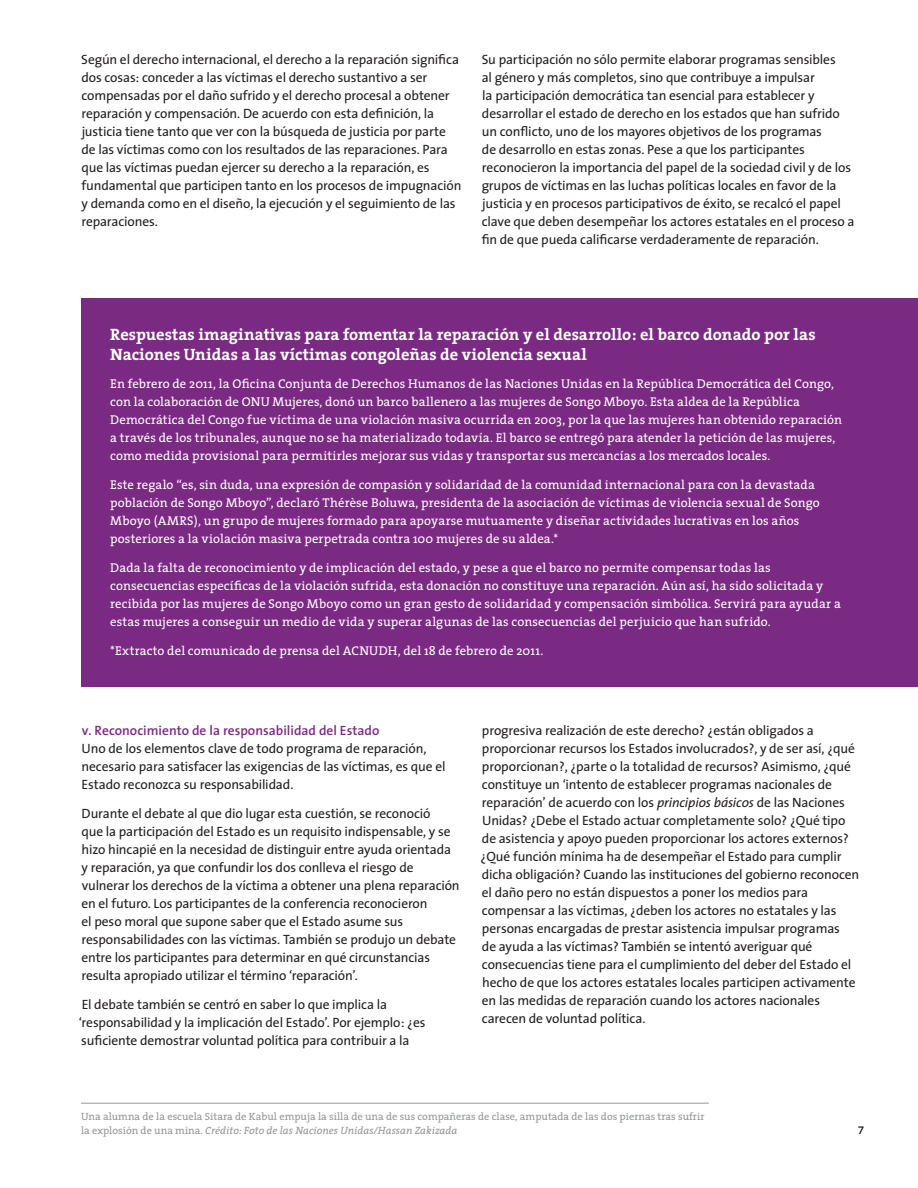
<style>
.page{position:relative;width:918px;height:1188px;background:#fff}
.page>*{position:absolute;margin:0;border:0;box-sizing:border-box;transform-origin:0 0}
.t1{font:700 16.5px/19.5px "The Serif";color:#fff}
.t2{font:13.5px/18px "The Sans";letter-spacing:-.01em;color:#231f20}
.t3{font:600 13.5px "The Sans";color:#7b2a83}
.t4{font:12.75px/18px "The Serif";letter-spacing:.01em;color:#fff}
.t5{font:10.5px/14.2px "The Serif";color:#939598}
.t6{font:10.5px "Gotham";color:#231f20}
.s1{font-style:italic}
</style>
<div class="page">
<hr style="left:81px;top:1103px;width:628px;height:1px;background:#939598">
<div style="left:81px;top:298px;width:837px;height:389px;background:#7b2a83"></div>
<p class="t2" style="left:81px;top:50px;width:382px">Según el derecho internacional, el derecho a la reparación significa dos cosas: conceder a las víctimas el derecho sustantivo a ser compensadas por el daño sufrido y el derecho procesal a obtener reparación y compensación. De acuerdo con esta definición, la justicia tiene tanto que ver con la búsqueda de justicia por parte de las víctimas como con los resultados de las reparaciones. Para que las víctimas puedan ejercer su derecho a la reparación, es fundamental que participen tanto en los procesos de impugnación y demanda como en el diseño, la ejecución y el seguimiento de las reparaciones.</p>
<p class="t2" style="left:482px;top:50px;width:374px">Su participación no sólo permite elaborar programas sensibles<br>al género y más completos, sino que contribuye a impulsar<br>la participación democrática tan esencial para establecer y desarrollar el estado de derecho en los estados que han sufrido un conflicto, uno de los mayores objetivos de los programas<br>de desarrollo en estas zonas. Pese a que los participantes reconocieron la importancia del papel de la sociedad civil y de los grupos de víctimas en las luchas políticas locales en favor de la justicia y en procesos participativos de éxito, se recalcó el papel clave que deben desempeñar los actores estatales en el proceso a fin de que pueda calificarse verdaderamente de reparación.</p>
<p class="t1" style="left:110px;top:324px;width:707px">Respuestas imaginativas para fomentar la reparación y el desarrollo: el barco donado por las<br>Naciones Unidas a las víctimas congoleñas de violencia sexual</p>
<p class="t4" style="left:110px;top:375px;width:733px">En febrero de 2011, la Oficina Conjunta de Derechos Humanos de las Naciones Unidas en la República Democrática del Congo, con la colaboración de ONU Mujeres, donó un barco ballenero a las mujeres de Songo Mboyo. Esta aldea de la República Democrática del Congo fue víctima de una violación masiva ocurrida en 2003, por la que las mujeres han obtenido reparación a través de los tribunales, aunque no se ha materializado todavía. El barco se entregó para atender la petición de las mujeres, como medida provisional para permitirles mejorar sus vidas y transportar sus mercancías a los mercados locales.</p>
<p class="t4" style="left:110px;top:476px;width:711px">Este regalo “es, sin duda, una expresión de compasión y solidaridad de la comunidad internacional para con la devastada población de Songo Mboyo”, declaró Thérèse Boluwa, presidenta de la asociación de víctimas de violencia sexual de Songo Mboyo (AMRS), un grupo de mujeres formado para apoyarse mutuamente y diseñar actividades lucrativas en los años posteriores a la violación masiva perpetrada contra 100 mujeres de su aldea.*</p>
<p class="t4" style="left:110px;top:558px;width:732px">Dada la falta de reconocimiento y de implicación del estado, y pese a que el barco no permite compensar todas las consecuencias específicas de la violación sufrida, esta donación no constituye una reparación. Aún así, ha sido solicitada y recibida por las mujeres de Songo Mboyo como un gran gesto de solidaridad y compensación simbólica. Servirá para ayudar a estas mujeres a conseguir un medio de vida y superar algunas de las consecuencias del perjuicio que han sufrido.</p>
<p class="t4" style="left:110px;top:641px;width:434px">*Extracto del comunicado de prensa del ACNUDH, del 18 de febrero de 2011.</p>
<p class="t3" style="left:82px;top:720px;width:299px">v. Reconocimiento de la responsabilidad del Estado</p>
<p class="t2" style="left:81px;top:740px;width:366px">Uno de los elementos clave de todo programa de reparación, necesario para satisfacer las exigencias de las víctimas, es que el<br>Estado reconozca su responsabilidad.</p>
<p class="t2" style="left:81px;top:804px;width:380px">Durante el debate al que dio lugar esta cuestión, se reconoció<br>que la participación del Estado es un requisito indispensable, y se hizo hincapié en la necesidad de distinguir entre ayuda orientada y reparación, ya que confundir los dos conlleva el riesgo de vulnerar los derechos de la víctima a obtener una plena reparación en el futuro. Los participantes de la conferencia reconocieron<br>el peso moral que supone saber que el Estado asume sus responsabilidades con las víctimas. También se produjo un debate entre los participantes para determinar en qué circunstancias resulta apropiado utilizar el término ‘reparación’.</p>
<p class="t2" style="left:79px;top:995px;width:348px">El debate también se centró en saber lo que implica la ‘responsabilidad y la implicación del Estado’. Por ejemplo: ¿es suficiente demostrar voluntad política para contribuir a la</p>
<p class="t2" style="left:481px;top:721px;width:380px">progresiva realización de este derecho? ¿están obligados a proporcionar recursos los Estados involucrados?, y de ser así, ¿qué proporcionan?, ¿parte o la totalidad de recursos? Asimismo, ¿qué constituye un ‘intento de establecer programas nacionales de reparación’ de acuerdo con los <span class="s1">principios básicos</span> de las Naciones Unidas? ¿Debe el Estado actuar completamente solo? ¿Qué tipo de asistencia y apoyo pueden proporcionar los actores externos? ¿Qué función mínima ha de desempeñar el Estado para cumplir dicha obligación? Cuando las instituciones del gobierno reconocen el daño pero no están dispuestos a poner los medios para compensar a las víctimas, ¿deben los actores no estatales y las personas encargadas de prestar asistencia impulsar programas<br>de ayuda a las víctimas? También se intentó averiguar qué consecuencias tiene para el cumplimiento del deber del Estado el hecho de que los actores estatales locales participen activamente en las medidas de reparación cuando los actores nacionales carecen de voluntad política.</p>
<p class="t5" style="left:81px;top:1109px;width:625px">Una alumna de la escuela Sitara de Kabul empuja la silla de una de sus compañeras de clase, amputada de las dos piernas tras sufrir la explosión de una mina. <span class="s1">Crédito: Foto de las Naciones Unidas/Hassan Zakizada</span></p>
<p class="t6" style="left:858px;top:1124px;width:8px">7</p>
</div>
